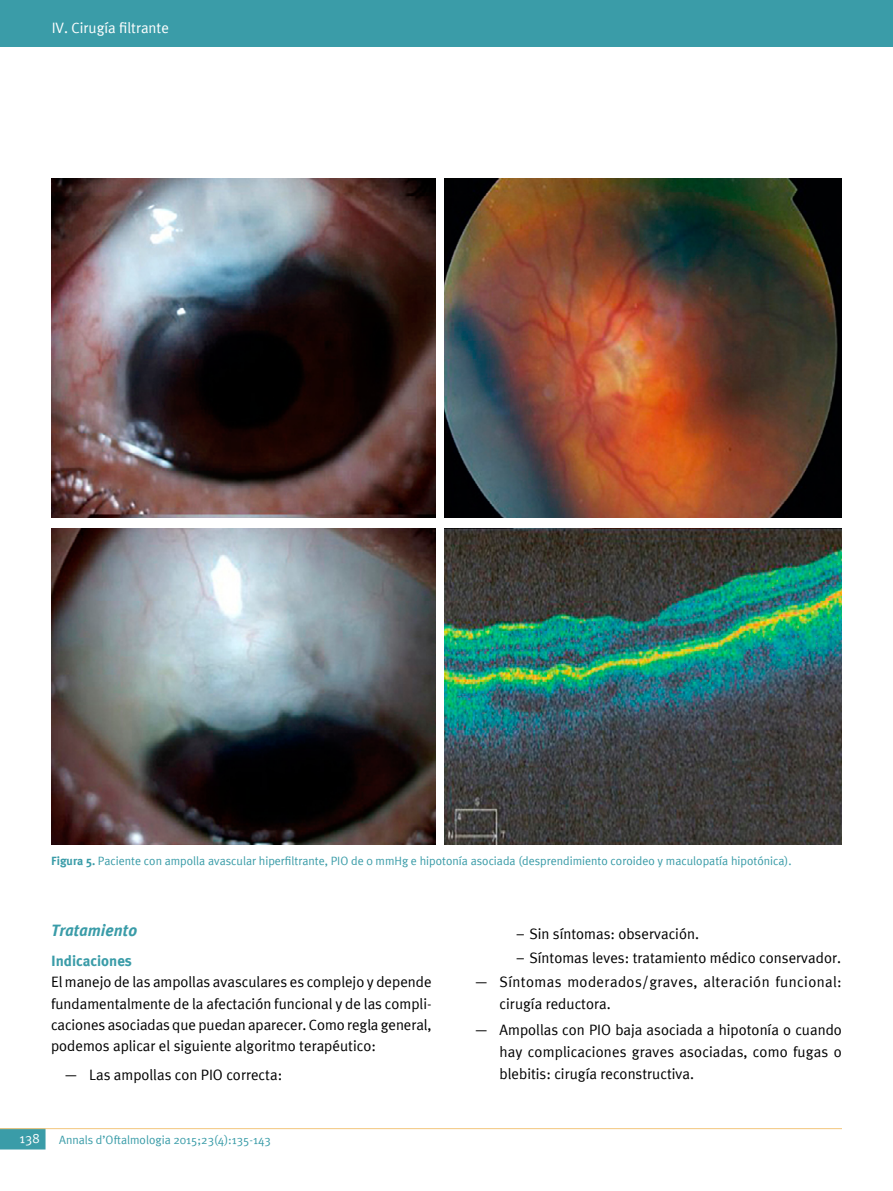
<style>
.page{position:relative;width:893px;height:1191px;background:#fff}
.page>*{position:absolute;margin:0;border:0;box-sizing:border-box;transform-origin:0 0}
.t1{font:italic 700 16.5px "Meta Plus";color:#3a9ca8}
.t2{font:15px/21px "Meta Plus Normal";color:#000;text-align:justify}
.t3{font:15px/21.9px "Meta Plus Normal";letter-spacing:.025em;color:#000}
.t4{font:15px "Meta Plus Normal";color:#fff}
.t5{font:700 15px "Meta Plus";color:#3a9ca8}
.t6{font:13.5px "Meta Plus Normal";color:#fff}
.t7{font:12px "Meta Plus Normal";color:#3a9ca8}
.s1{font-family:"Meta Plus";font-weight:700}
</style>
<div class="page">
<svg style="left:0;top:1129px;width:46px;height:20px"></svg>
<hr style="left:0;top:1128px;width:842px;height:1px;background:#f3c67c">
<div style="left:0;top:0;width:893px;height:47px;background:#3a9ca8"></div>
<img style="left:51px;top:179px;width:791px;height:665px">
<div style="left:436px;top:179px;width:8px;height:665px;background:#fff"></div>
<div style="left:50px;top:518px;width:794px;height:9px;background:#fff"></div>
<p class="t4" style="left:52px;top:19px;width:119px">IV. Cirugía filtrante</p>
<p class="t7" style="left:51px;top:853px;width:742px"><span class="s1">Figura 5.</span> Paciente con ampolla avascular hiperfiltrante, PIO de 0 mmHg e hipotonía asociada (desprendimiento coroideo y maculopatía hipotónica).</p>
<p class="t1" style="left:51px;top:920px;width:88px">Tratamiento</p>
<p class="t5" style="left:51px;top:952px;width:83px">Indicaciones</p>
<p class="t2" style="left:51px;top:971px;width:382px">El manejo de las ampollas avasculares es complejo y depende fundamentalmente de la afectación funcional y de las compli&shy;caciones asociadas que puedan aparecer. Como regla general, podemos aplicar el siguiente algoritmo terapéutico:</p>
<p class="t2" style="left:64px;top:1064px;width:220px">— Las ampollas con PIO correcta:</p>
<p class="t6" style="left:20px;top:1130px;width:21px">138</p>
<p class="t7" style="left:59px;top:1132px;width:213px">Annals d’Oftalmologia 2015;23(4):135-143</p>
<p class="t2" style="left:517px;top:923px;width:184px">– Sin síntomas: observación.</p>
<p class="t2" style="left:517px;top:947px;width:326px">– Síntomas leves: tratamiento médico conservador.</p>
<p class="t3" style="left:500px;top:971px;width:344px;text-indent:-26px">— Síntomas moderados/graves, alteración funcional: cirugía reductora.</p>
<p class="t2" style="left:500px;top:1019px;width:344px;line-height:21.9px;text-indent:-26px">— Ampollas con PIO baja asociada a hipotonía o cuando hay complicaciones graves asociadas, como fugas o blebitis: cirugía reconstructiva.</p>
</div>
